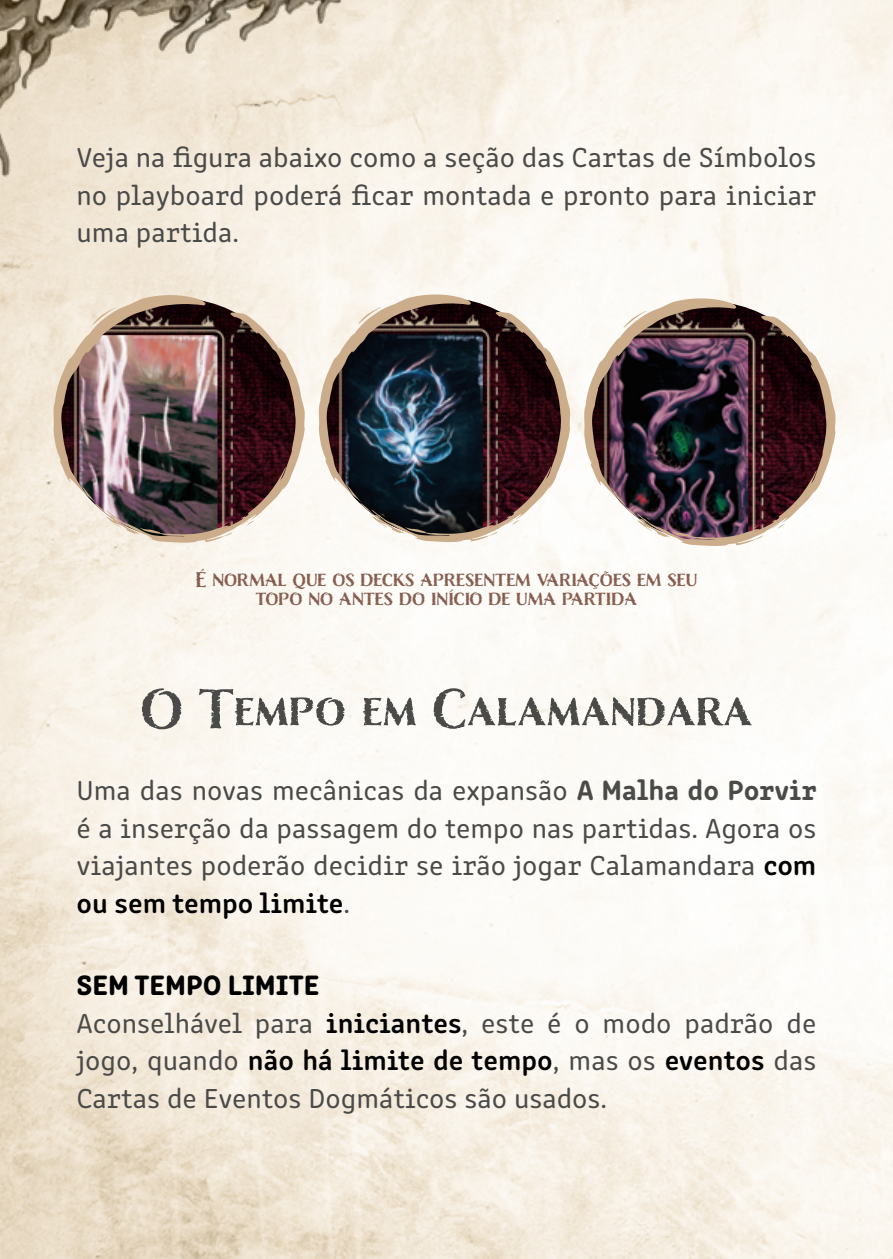
<style>
.page{position:relative;width:893px;height:1259px;background:#fff}
.page>*{position:absolute;margin:0;border:0;box-sizing:border-box;transform-origin:0 0}
.t1{font:700 51px "Nelson";color:#4a4a49}
.t2{font:28.5px/37.5px "Clone Rounded";color:#4a4a49;text-align:justify}
.t3{font:28.5px "Clone Rounded Eb";color:#000}
.t4{font:700 19.5px/19.5px "Nelson";color:#855c4d;text-align:center}
.s1{font-weight:700}
.s2{font-weight:600;color:#000}
</style>
<div class="page">
<img style="left:0;top:0;width:417px;height:1259px">
<img style="left:609px;top:506px;width:17px;height:35px">
<svg style="left:95px;top:312px;width:210px;height:231px;background:#745d5c"></svg>
<svg style="left:114px;top:513px;width:6px;height:4px"></svg>
<svg style="left:220px;top:520px;width:34px;height:18px"></svg>
<img style="left:53px;top:295px;width:153px;height:208px">
<svg style="left:360px;top:312px;width:210px;height:230px"></svg>
<svg style="left:379px;top:512px;width:6px;height:4px"></svg>
<svg style="left:485px;top:519px;width:35px;height:18px"></svg>
<img style="left:319px;top:294px;width:152px;height:208px">
<svg style="left:626px;top:316px;width:209px;height:230px"></svg>
<svg style="left:645px;top:516px;width:5px;height:4px"></svg>
<svg style="left:771px;top:523px;width:14px;height:7px"></svg>
<svg style="left:584px;top:298px;width:153px;height:208px;background:#5a4e53"></svg>
<p class="t2" style="left:77px;top:137px;width:741px">Veja na figura abaixo como a seção das Cartas de Símbolos no playboard poderá ficar montada e pronto para iniciar uma partida.</p>
<p class="t4" style="left:196px;top:570px;width:503px">É normal que os decks apresentem variações em seu topo no antes do início de uma partida</p>
<h1 class="t1" style="left:140px;top:673px;width:614px">O Tempo em Calamandara</h1>
<p class="t2" style="left:77px;top:770px;width:741px">Uma das novas mecânicas da expansão <span class="s1">A Malha do Porvir </span>é a inserção da passagem do tempo nas partidas. Agora os viajantes poderão decidir se irão jogar Calamandara <span class="s2">com ou sem tempo limite</span>.</p>
<p class="t3" style="left:77px;top:962px;width:244px">SEM TEMPO LIMITE</p>
<p class="t2" style="left:77px;top:1002px;width:741px">Aconselhável para <span class="s2">iniciantes</span>, este é o modo padrão de jogo, quando <span class="s2">não há limite de tempo</span>, mas os <span class="s2">eventos</span> das Cartas de Eventos Dogmáticos são usados.</p>
</div>
